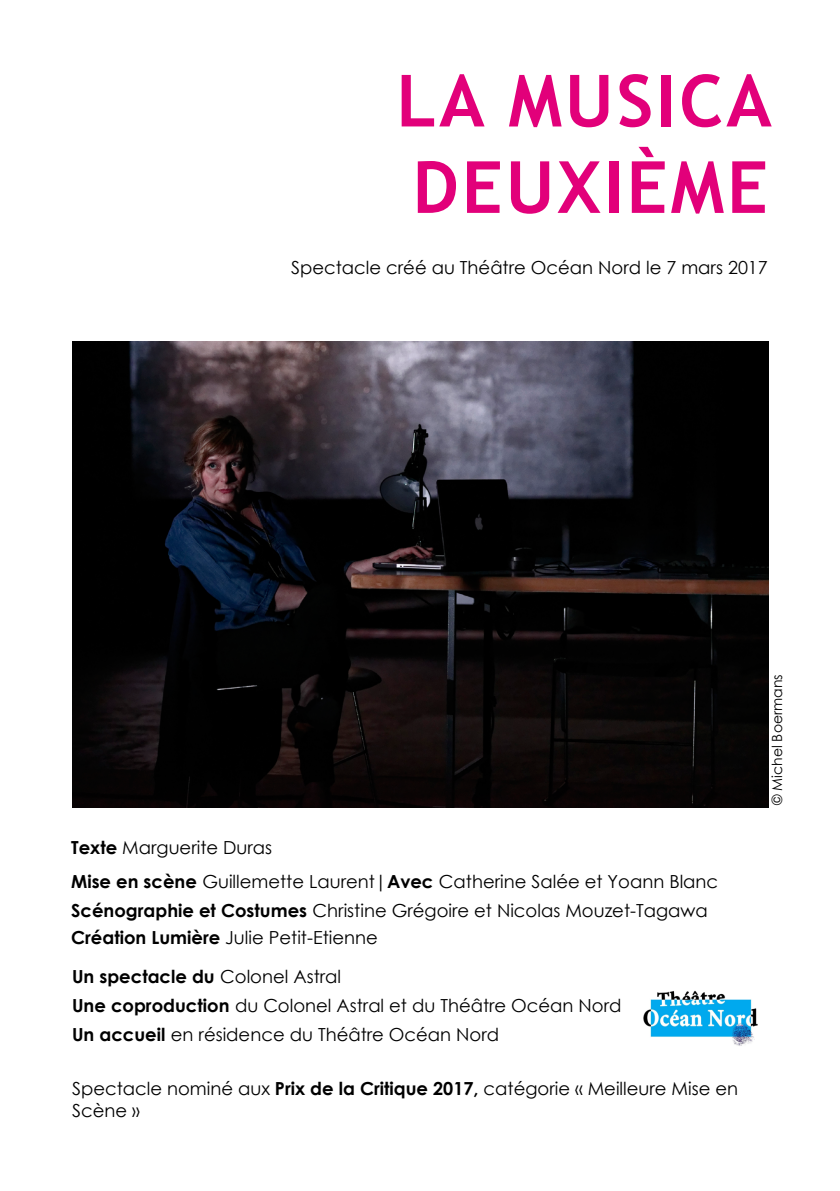
<style>
.page{position:relative;width:840px;height:1191px;background:#fff}
.page>*{position:absolute;margin:0;border:0;box-sizing:border-box;transform-origin:0 0}
.t1{font:700 72px/86.4px "Trebuchet MS";letter-spacing:.04em;color:#e2007a}
.t2{font:18px/28.8px "Century Gothic";color:#000}
.t3{font:14px "Century Gothic";color:#000}
.s1{font-weight:700}
</style>
<div class="page">
<img style="left:643px;top:990px;width:115px;height:56px">
<img style="left:72px;top:342px;width:696px;height:465px">
<h1 class="t1" style="left:396px;top:58px;width:377px">LA MUSICA<br>DEUXIÈME</h1>
<p class="t2" style="left:291px;top:253px;width:478px">Spectacle créé au Théâtre Océan Nord le 7 mars 2017</p>
<p class="t2" style="left:71px;top:830px;width:648px;line-height:34.4px"><span class="s1">Texte</span> Marguerite Duras<br><span class="s1">Mise en scène</span> Guillemette Laurent|<span class="s1">Avec</span> Catherine Salée et Yoann Blanc</p>
<p class="t2" style="left:71px;top:896px;width:637px;line-height:27.2px"><span class="s1">Scénographie et Costumes</span> Christine Grégoire et Nicolas Mouzet-Tagawa<br><span class="s1">Création Lumière</span> Julie Petit-Etienne</p>
<p class="t2" style="left:72px;top:961px;width:550px"><span class="s1">Un spectacle du</span> Colonel Astral<br><span class="s1">Une coproduction</span> du Colonel Astral et du Théâtre Océan Nord<br><span class="s1">Un accueil</span> en résidence du Théâtre Océan Nord</p>
<p class="t2" style="left:72px;top:1077px;width:667px;line-height:21.6px">Spectacle nominé aux <span class="s1">Prix de la Critique 2017,</span> catégorie « Meilleure Mise en<br>Scène »</p>
<p class="t3" style="left:767px;top:805px;width:132px;rotate:-90deg">© Michel Boermans</p>
</div>
